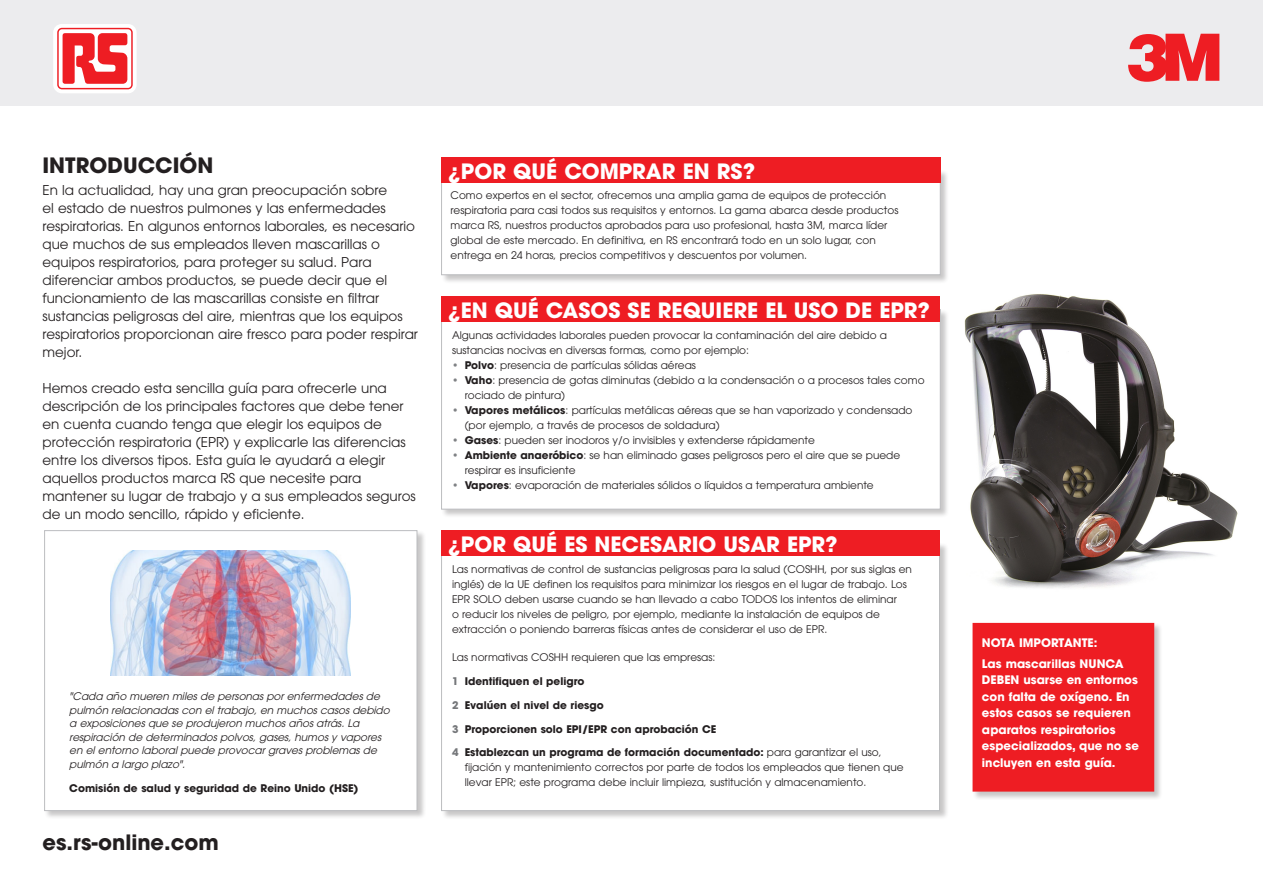
<style>
.page{position:relative;width:1263px;height:893px;background:#ececee}
.page>*{position:absolute;margin:0;border:0;box-sizing:border-box;transform-origin:0 0}
.red_head{font:700 21px "ITC Avant Garde Std";color:#fff}
.grey_subs{font:700 21px "ITC Avant Garde Std";color:#fff}
.t1{font:700 21px "ITC Avant Garde Pro";color:#231f20}
.grey_subs-2{font:700 21px "ITC Avant Garde Std";color:#231f20}
.copy{font:13.5px/18px "ITC Avant Garde Std";color:#231f20}
.red_head-2{font:700 11.7px/16.5px "ITC Avant Garde Std";color:#fff}
.copy-2{font:10.5px/15px "ITC Avant Garde Std";color:#231f20}
.copy-3{font:italic 10.5px/13.5px "ITC Avant Garde Std";color:#231f20}
.copy-4{font:700 10.5px "ITC Avant Garde Std";color:#231f20}
.s1{color:#808285}
.s2{font-weight:700}
.s3{color:#76787b}
.s4{font-weight:700;color:#76787b}
</style>
<div class="page">
<div style="left:0;top:106px;width:1263px;height:787px;background:#fff"></div>
<svg style="left:1128px;top:34px;width:91px;height:48px"></svg>
<div style="left:53px;top:24px;width:84px;height:69px;background:linear-gradient(to right,#fef8f8,#fff);border-radius:9px"></div>
<svg style="left:57px;top:28px;width:76px;height:61px"></svg>
<div style="left:59px;top:29px;width:72px;height:59px;background:#fff;border-radius:3px"></div>
<svg style="left:63px;top:33px;width:64px;height:51px"></svg>
<img style="left:964px;top:294px;width:274px;height:294px">
<div style="left:441px;top:309px;width:508px;height:210px;background:#231f20;opacity:.25"></div>
<div style="left:441px;top:309px;width:500px;height:200px;background:#fff;border:1px solid #bcbdc0"></div>
<div style="left:44px;top:530px;width:382px;height:289px;background:#231f20;opacity:.25"></div>
<div style="left:44px;top:530px;width:373px;height:281px;background:#fff;border:1px solid #bcbdc0"></div>
<div style="left:441px;top:543px;width:508px;height:277px;background:#231f20;opacity:.25"></div>
<div style="left:441px;top:543px;width:499px;height:268px;background:#fff;border:1px solid #bcbdc0"></div>
<div style="left:441px;top:170px;width:508px;height:114px;background:#231f20;opacity:.25"></div>
<div style="left:441px;top:170px;width:500px;height:105px;background:#fff;border:1px solid #bcbdc0"></div>
<div style="left:441px;top:296px;width:499px;height:26px;background:#ee1d23"></div>
<div style="left:441px;top:530px;width:499px;height:26px;background:#ee1d23"></div>
<div style="left:441px;top:157px;width:500px;height:26px;background:#ee1d23"></div>
<div style="left:972px;top:623px;width:191px;height:177px;background:#231f20;opacity:.25"></div>
<div style="left:973px;top:623px;width:181px;height:168px;background:#ee1d23"></div>
<img style="left:111px;top:550px;width:239px;height:126px">
<p class="grey_subs-2" style="left:43px;top:151px;width:172px">INTRODUCCIÓN</p>
<p class="copy" style="left:43px;top:181px;width:377px">En la actualidad, hay una gran preocupación sobre<br>el estado de nuestros pulmones y las enfermedades respiratorias. En algunos entornos laborales, es necesario que muchos de sus empleados lleven mascarillas o equipos respiratorios, para proteger su salud. Para diferenciar ambos productos, se puede decir que el funcionamiento de las mascarillas consiste en filtrar sustancias peligrosas del aire, mientras que los equipos respiratorios proporcionan aire fresco para poder respirar mejor.</p>
<p class="copy" style="left:43px;top:379px;width:375px">Hemos creado esta sencilla guía para ofrecerle una descripción de los principales factores que debe tener en cuenta cuando tenga que elegir los equipos de protección respiratoria (EPR) y explicarle las diferencias entre los diversos tipos. Esta guía le ayudará a elegir aquellos productos marca RS que necesite para mantener su lugar de trabajo y a sus empleados seguros de un modo sencillo, rápido y eficiente.</p>
<p class="copy-3" style="left:69px;top:689px;width:325px">"Cada año mueren milesde personasporenfermedadesde pulmón relacionadascon eltrabajo,en muchoscasosdebido a exposicionesque se produjeron muchosañosatrás.La respiración de determinadospolvos,gases,humosy vapores en elentorno laboralpuede provocargravesproblemasde pulmón a largo plazo".</p>
<p class="copy-4" style="left:69px;top:781px;width:291px">Comisión de salud y seguridad de Reino Unido (HSE)</p>
<p class="t1" style="left:43px;top:829px;width:178px">es.rs-online.com</p>
<p class="grey_subs" style="left:448px;top:157px;width:308px">¿POR QUÉ COMPRAR EN RS?</p>
<p class="copy-2" style="left:450px;top:188px;width:449px">Como expertos en el sector, ofrecemos una amplia gama de equipos de protección respiratoria para casi todos sus requisitos y entornos. La gama abarca desde productos marca RS, nuestros productos aprobados para uso profesional, hasta 3M, marca líder global de este mercado. En definitiva, en RS encontrará todo en un solo lugar, con entrega en 24 horas, precios competitivos y descuentos por volumen.</p>
<p class="red_head" style="left:448px;top:296px;width:483px">¿EN QUÉ CASOS SE REQUIERE EL USO DE EPR?</p>
<p class="copy-2" style="left:452px;top:328px;width:436px">Algunas actividades laborales pueden provocar la contaminación del aire debido a sustancias nocivas en diversas formas, como por ejemplo:</p>
<p class="copy-2" style="left:452px;top:358px;width:245px"><span class="s1">•</span> <span class="s2">Polvo</span>: presencia de partículas sólidas aéreas</p>
<p class="copy-2" style="left:465px;top:373px;width:461px;text-indent:-13px"><span class="s1">•</span> <span class="s2">Vaho</span>: presencia de gotas diminutas (debido a la condensación o a procesos tales como rociado de pintura)</p>
<p class="copy-2" style="left:465px;top:403px;width:449px;text-indent:-13px"><span class="s1">•</span> <span class="s2">Vapores metálicos</span>: partículas metálicas aéreas que se han vaporizado y condensado (por ejemplo, a través de procesos de soldadura)</p>
<p class="copy-2" style="left:452px;top:433px;width:364px"><span class="s1">•</span> <span class="s2">Gases</span>: pueden ser inodoros y/o invisibles y extenderse rápidamente</p>
<p class="copy-2" style="left:465px;top:448px;width:437px;text-indent:-13px"><span class="s1">•</span> <span class="s2">Ambiente anaeróbico</span>: se han eliminado gases peligrosos pero el aire que se puede respirar es insuficiente</p>
<p class="copy-2" style="left:452px;top:478px;width:423px"><span class="s1">•</span> <span class="s2">Vapores</span>: evaporación de materiales sólidos o líquidos a temperatura ambiente</p>
<p class="red_head" style="left:448px;top:530px;width:391px">¿POR QUÉ ES NECESARIO USAR EPR?</p>
<p class="copy-2" style="left:452px;top:561px;width:461px">Las normativas de control de sustancias peligrosas para la salud (COSHH, por sus siglas en inglés) de la UE definen los requisitos para minimizar los riesgos en el lugar de trabajo. Los EPR SOLO deben usarse cuando se han llevado a cabo TODOS los intentos de eliminar<br>o reducir los niveles de peligro, por ejemplo, mediante la instalación de equipos de extracción o poniendo barreras físicas antes de considerar el uso de EPR.</p>
<p class="copy-2" style="left:452px;top:650px;width:265px">Las normativas COSHH requieren que las empresas:</p>
<p class="copy-4" style="left:452px;top:674px;width:134px"><span class="s3">1</span> Identifiquen el peligro</p>
<p class="copy-4" style="left:452px;top:698px;width:153px"><span class="s3">2</span> Evalúen el nivel de riesgo</p>
<p class="copy-4" style="left:452px;top:722px;width:266px"><span class="s3">3</span> Proporcionen solo EPI/EPR con aprobación CE</p>
<p class="copy-2" style="left:465px;top:744px;width:440px;text-indent:-13px"><span class="s4">4</span> <span class="s2">Establezcan un programa de formación documentado:</span> para garantizar el uso, fijación y mantenimiento correctos por parte de todos los empleados que tienen que llevar EPR; este programa debe incluir limpieza, sustitución y almacenamiento.</p>
<p class="red_head-2" style="left:982px;top:634px;width:117px">NOTA IMPORTANTE:</p>
<p class="red_head-2" style="left:982px;top:655px;width:159px">Las mascarillas NUNCA<br>DEBEN usarse en entornos con falta de oxígeno. En estos casos se requieren aparatos respiratorios especializados, que no se incluyen en esta guía.</p>
</div>
